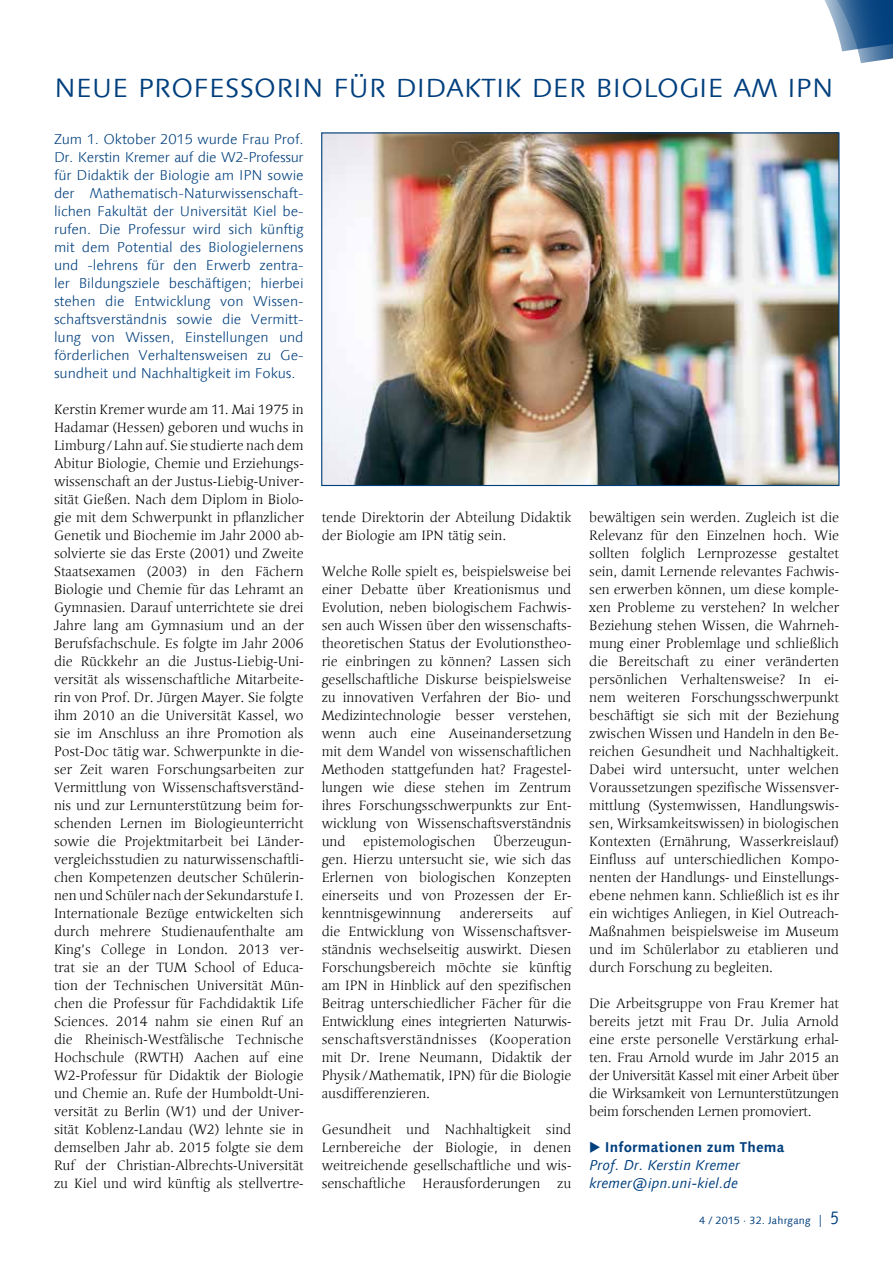
<style>
.page{position:relative;width:893px;height:1263px;background:#fff}
.page>*{position:absolute;margin:0;border:0;box-sizing:border-box;transform-origin:0 0}
.t1{font:300 34.2px "Linotype Syntax Com";letter-spacing:-.01em;color:#003f7d}
.t2{font:300 14.25px/18px "Linotype Syntax Com";letter-spacing:-.005em;color:#003f7d;text-align:justify}
.t3{font:italic 14.25px/18px "Linotype Syntax Com";color:#003f7d}
.t4{font:300 13.5px/18px "Linotype Syntax Srf Com";color:#000;text-align:justify}
.t5{font:10.5px "Linotype Syntax Com";letter-spacing:.02em;color:#003f7d}
.s1{font-weight:700;font-style:normal}
.s2{font-weight:300;font-size:12px}
.s3{font-size:18px}
</style>
<div class="page">
<svg style="left:824px;top:0;width:69px;height:63px"></svg>
<img style="left:323px;top:134px;width:514px;height:350px">
<h1 class="t1" style="left:54px;top:65px;width:781px">neue professorin für didaktik der biologie am ipn</h1>
<p class="t2" style="left:54px;top:130px;width:251px">Zum 1. Oktober 2015 wurde Frau Prof.<br>Dr. Kerstin Kremer auf die W2-Professur für Didaktik der Biologie am IPN sowie der Mathematisch-Naturwissenschaft&shy;lichen Fakultät der Universität Kiel be&shy;rufen. Die Professur wird sich künftig mit dem Potential des Biologielernens und -lehrens für den Erwerb zentra&shy;ler Bildungsziele beschäftigen; hierbei stehen die Entwicklung von Wissen&shy;schaftsverständnis sowie die Vermitt&shy;lung von Wissen, Einstellungen und förderlichen Verhaltensweisen zu Ge&shy;sundheit und Nachhaltigkeit im Fokus.</p>
<p class="t4" style="left:54px;top:400px;width:251px">Kerstin Kremer wurde am 11. Mai 1975 in Hadamar (Hessen) geboren und wuchs in Limburg /Lahn auf. Sie studierte nach dem Abitur Biologie, Chemie und Erziehungs&shy;wissenschaft an der Justus-Liebig-Univer&shy;sität Gießen. Nach dem Diplom in Biolo&shy;gie mit dem Schwerpunkt in pflanzlicher Genetik und Biochemie im Jahr 2000 ab&shy;solvierte sie das Erste (2001) und Zweite Staatsexamen (2003) in den Fächern Biologie und Chemie für das Lehramt an Gymnasien. Darauf unterrichtete sie drei Jahre lang am Gymnasium und an der Berufsfachschule. Es folgte im Jahr 2006 die Rückkehr an die Justus-Liebig-Uni&shy;versität als wissenschaftliche Mitarbeite&shy;rin von Prof. Dr. Jürgen Mayer. Sie folgte ihm 2010 an die Universität Kassel, wo sie im Anschluss an ihre Promotion als Post-Doc tätig war. Schwerpunkte in die&shy;ser Zeit waren Forschungsarbeiten zur Vermittlung von Wissenschaftsverständ&shy;nis und zur Lernunterstützung beim for&shy;schenden Lernen im Biologieunterricht sowie die Projektmitarbeit bei Länder&shy;vergleichsstudien zu naturwissenschaftli&shy;chen Kompetenzen deutscher Schülerin&shy;nen und Schüler nach der Sekundarstufe I.<br>Internationale Bezüge entwickelten sich durch mehrere Studienaufenthalte am King’s College in London. 2013 ver&shy;trat sie an der TUM School of Educa&shy;tion der Technischen Universität Mün&shy;chen die Professur für Fachdidaktik Life Sciences. 2014 nahm sie einen Ruf an die Rheinisch-Westfälische Technische Hochschule (RWTH) Aachen auf eine W2-Professur für Didaktik der Biologie und Chemie an. Rufe der Humboldt-Uni&shy;versität zu Berlin (W1) und der Univer&shy;sität Koblenz-Landau (W2) lehnte sie in demselben Jahr ab. 2015 folgte sie dem Ruf der Christian-Albrechts-Universität zu Kiel und wird künftig als stellvertre-</p>
<p class="t4" style="left:589px;top:508px;width:251px">bewältigen sein werden. Zugleich ist die Relevanz für den Einzelnen hoch. Wie sollten folglich Lernprozesse gestaltet sein, damit Lernende relevantes Fachwis&shy;sen erwerben können, um diese komple&shy;xen Probleme zu verstehen? In welcher Beziehung stehen Wissen, die Wahrneh&shy;mung einer Problemlage und schließlich die Bereitschaft zu einer veränderten persönlichen Verhaltensweise? In ei&shy;nem weiteren Forschungsschwerpunkt beschäftigt sie sich mit der Beziehung zwischen Wissen und Handeln in den Be&shy;reichen Gesundheit und Nachhaltigkeit.<br>Dabei wird untersucht, unter welchen Voraussetzungen spezifische Wissensver&shy;mittlung (Systemwissen, Handlungswis&shy;sen, Wirksamkeitswissen) in biologischen Kontexten (Ernährung, Wasserkreislauf)<br>Einfluss auf unterschiedlichen Kompo&shy;nenten der Handlungs- und Einstellungs&shy;ebene nehmen kann. Schließlich ist es ihr ein wichtiges Anliegen, in Kiel Outreach-Maßnahmen beispielsweise im Museum und im Schülerlabor zu etablieren und durch Forschung zu begleiten.</p>
<p class="t4" style="left:589px;top:994px;width:251px">Die Arbeitsgruppe von Frau Kremer hat bereits jetzt mit Frau Dr. Julia Arnold eine erste personelle Verstärkung erhal&shy;ten. Frau Arnold wurde im Jahr 2015 an der Universität Kassel mit einer Arbeit über die Wirksamkeit von Lernunterstützungen beim forschenden Lernen promoviert.</p>
<p class="t3" style="left:589px;top:1138px;width:197px">◆ <span class="s1">Informationen zum Thema<br></span>Prof. Dr. Kerstin Kremer kremer@ipn.uni-kiel.de</p>
<p class="t4" style="left:322px;top:508px;width:251px">tende Direktorin der Abteilung Didaktik der Biologie am IPN tätig sein.</p>
<p class="t4" style="left:322px;top:562px;width:251px">Welche Rolle spielt es, beispielsweise bei einer Debatte über Kreationismus und Evolution, neben biologischem Fachwis&shy;sen auch Wissen über den wissenschafts&shy;theoretischen Status der Evolutionstheo&shy;rie einbringen zu können? Lassen sich gesellschaftliche Diskurse beispielsweise zu innovativen Verfahren der Bio- und Medizintechnologie besser verstehen, wenn auch eine Auseinandersetzung mit dem Wandel von wissenschaftlichen Methoden stattgefunden hat? Fragestel&shy;lungen wie diese stehen im Zentrum ihres Forschungsschwerpunkts zur Ent&shy;wicklung von Wissenschaftsverständnis und</p>
<p class="t4" style="left:322px;top:832px;width:251px;text-indent:171px">Überzeugun&shy;gen. Hierzu untersucht sie, wie sich das Erlernen von biologischen Konzepten einerseits und von Prozessen der Er&shy;kenntnisgewinnung</p>
<p class="t4" style="left:363px;top:832px;width:114px">epistemologischen</p>
<p class="t4" style="left:460px;top:904px;width:75px">andererseits</p>
<p class="t4" style="left:322px;top:904px;width:251px;text-indent:231px">auf die Entwicklung von Wissenschaftsver&shy;ständnis wechselseitig auswirkt. Diesen Forschungsbereich möchte sie künftig am IPN in Hinblick auf den spezifischen Beitrag unterschiedlicher Fächer für die Entwicklung eines integrierten Naturwis&shy;senschaftsverständnisses (Kooperation mit Dr. Irene Neumann, Didaktik der Physik/Mathematik, IPN) für die Biologie ausdifferenzieren.</p>
<p class="t4" style="left:322px;top:1120px;width:251px">Gesundheit und Nachhaltigkeit sind Lernbereiche der Biologie, in denen weitreichende gesellschaftliche und wis&shy;senschaftliche</p>
<p class="t4" style="left:423px;top:1174px;width:119px">Herausforderungen</p>
<p class="t4" style="left:557px;top:1174px;width:16px">zu</p>
<p class="t5" style="left:699px;top:1214px;width:141px">4 / 2015 · 32. Jahrgang <span class="s2">|</span> <span class="s3">5</span></p>
</div>
